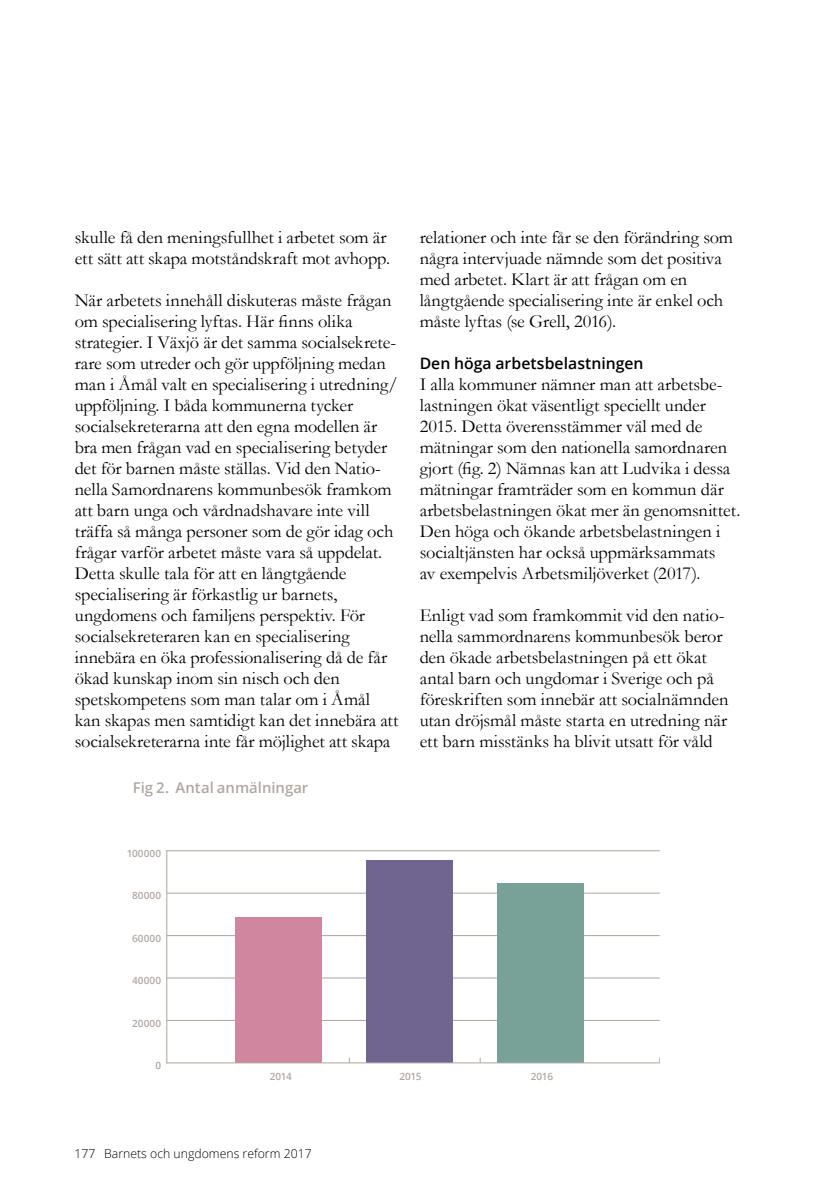
<style>
.page{position:relative;width:819px;height:1201px;background:#fff}
.page>*{position:absolute;margin:0;border:0;box-sizing:border-box;transform-origin:0 0}
.t1{font:18.38px/21px "Garamond";letter-spacing:-.005em;color:#000}
.t2{font:600 15.75px "Open Sans";letter-spacing:.005em;color:#000}
.t3{font:600 14.88px "Open Sans";color:#b0a8a1}
.t4{font:300 12.25px "Open Sans";color:#000}
.t5{font:600 9.97px "Open Sans";letter-spacing:.01em;color:#b0a8a1}
</style>
<div class="page">
<hr style="left:166px;top:850px;width:1px;height:212px;background:#b0a8a1">
<hr style="left:167px;top:1019px;width:492px;height:2px;background:#b0a8a1">
<hr style="left:167px;top:977px;width:492px;height:1px;background:#b0a8a1">
<hr style="left:167px;top:935px;width:492px;height:1px;background:#b0a8a1">
<hr style="left:167px;top:892px;width:492px;height:1px;background:#b0a8a1">
<hr style="left:167px;top:850px;width:492px;height:1px;background:#b0a8a1">
<div style="left:235px;top:917px;width:86px;height:145px;background:#d0869f"></div>
<div style="left:366px;top:860px;width:86px;height:202px;background:#706591"></div>
<div style="left:497px;top:883px;width:86px;height:179px;background:#78a298"></div>
<hr style="left:167px;top:1062px;width:492px;height:1px;background:#b0a8a1">
<p class="t1" style="left:75px;top:226px;width:317px">skulle få den meningsfullhet i arbetet som är ett sätt att skapa motståndskraft mot avhopp.</p>
<p class="t1" style="left:75px;top:289px;width:325px">När arbetets innehåll diskuteras måste frågan om specialisering lyftas. Här finns olika strategier. I Växjö är det samma socialsekrete&shy;rare som utreder och gör uppföljning medan man i Åmål valt en specialisering i utredning/ uppföljning. I båda kommunerna tycker socialsekreterarna att den egna modellen är bra men frågan vad en specialisering betyder det för barnen måste ställas. Vid den Natio&shy;nella Samordnarens kommunbesök framkom att barn unga och vårdnadshavare inte vill träffa så många personer som de gör idag och frågar varför arbetet måste vara så uppdelat.<br>Detta skulle tala för att en långtgående specialisering är förkastlig ur barnets, ungdomens och familjens perspektiv. För socialsekreteraren kan en specialisering innebära en öka professionalisering då de får ökad kunskap inom sin nisch och den spetskompetens som man talar om i Åmål kan skapas men samtidigt kan det innebära att socialsekreterarna inte får möjlighet att skapa</p>
<p class="t3" style="left:133px;top:777px;width:177px">Fig 2. Antal anmälningar</p>
<p class="t5" style="left:127px;top:846px;width:36px">100000</p>
<p class="t5" style="left:132px;top:889px;width:31px">80000</p>
<p class="t5" style="left:132px;top:931px;width:31px">60000</p>
<p class="t5" style="left:132px;top:973px;width:31px">40000</p>
<p class="t5" style="left:132px;top:1016px;width:31px">20000</p>
<p class="t5" style="left:155px;top:1058px;width:7px">0</p>
<p class="t1" style="left:419px;top:226px;width:315px">relationer och inte får se den förändring som några intervjuade nämnde som det positiva med arbetet. Klart är att frågan om en långtgående specialisering inte är enkel och måste lyftas (se Grell, 2016).</p>
<p class="t2" style="left:419px;top:352px;width:225px">Den höga arbetsbelastningen</p>
<p class="t1" style="left:419px;top:373px;width:322px">I alla kommuner nämner man att arbetsbe&shy;lastningen ökat väsentligt speciellt under 2015. Detta överensstämmer väl med de mätningar som den nationella samordnaren gjort (fig. 2) Nämnas kan att Ludvika i dessa mätningar framträder som en kommun där arbetsbelastningen ökat mer än genomsnittet.<br>Den höga och ökande arbetsbelastningen i socialtjänsten har också uppmärksammats<br>av exempelvis Arbetsmiljöverket (2017).</p>
<p class="t1" style="left:419px;top:604px;width:310px">Enligt vad som framkommit vid den natio&shy;nella sammordnarens kommunbesök beror den ökade arbetsbelastningen på ett ökat antal barn och ungdomar i Sverige och på föreskriften som innebär att socialnämnden utan dröjsmål måste starta en utredning när ett barn misstänks ha blivit utsatt för våld</p>
<p class="t5" style="left:270px;top:1069px;width:23px">2014</p>
<p class="t5" style="left:399px;top:1069px;width:24px">2015</p>
<p class="t5" style="left:531px;top:1069px;width:24px">2016</p>
<p class="t4" style="left:74px;top:1144px;width:239px">177 Barnets och ungdomens reform 2017</p>
</div>
